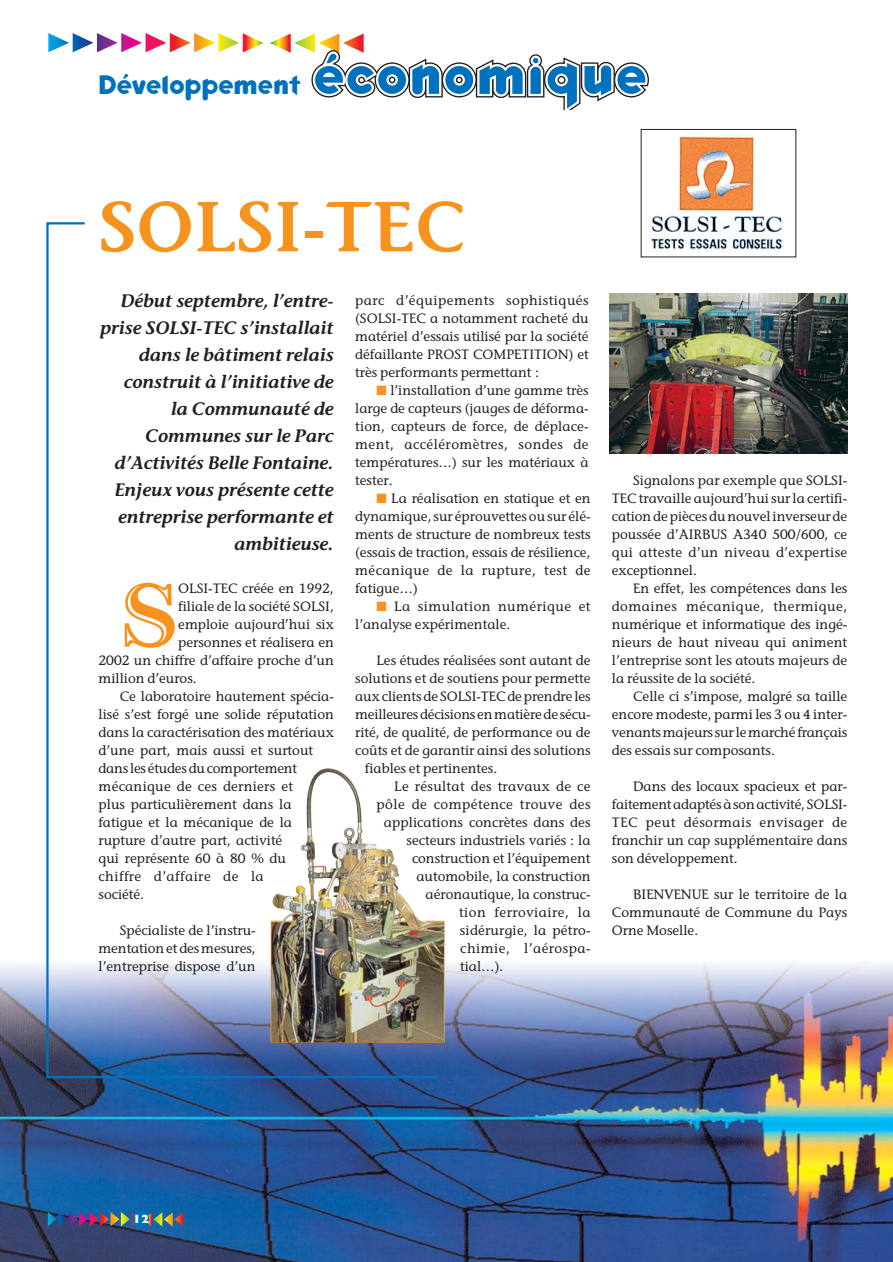
<style>
.page{position:relative;width:893px;height:1262px;background:#fff}
.page>*{position:absolute;margin:0;border:0;box-sizing:border-box;transform-origin:0 0}
.t1{font:700 91.5px "Century Handtooled";color:#f7931d}
.t2{font:600 70.5px "Stone Informal";color:#f7931d}
.t3{font:700 27px "Keedy Sans";color:#0071bc}
.t4{font:italic 600 18px/27px "Stone Informal";color:#231f20;text-align:right}
.t5{font:13.5px/18px "Stone Informal";color:#231f20;text-align:justify}
.t6{font:13.5px/18px "Stone Informal";letter-spacing:.035em;color:#231f20}
.t7{font:13.5px "Stone Informal";letter-spacing:.02em;color:#231f20}
.t8{font:13.5px "Stone Informal";letter-spacing:.025em;color:#231f20}
.t9{font:800 12px "Gill Sans";color:#fff}
.s1{color:#f7931d}
</style>
<div class="page">
<img style="left:0;top:962px;width:892px;height:299px">
<svg style="left:48px;top:33px;width:215px;height:19px"></svg>
<svg style="left:270px;top:33px;width:379px;height:76px"></svg>
<img style="left:649px;top:136px;width:134px;height:115px">
<svg style="left:48px;top:1211px;width:135px;height:15px;background:#5a6079"></svg>
<div style="left:132px;top:1210px;width:17px;height:17px;background:#0071bc;border-radius:50%"></div>
<svg style="left:45px;top:222px;width:396px;height:857px"></svg>
<img style="left:609px;top:293px;width:238px;height:160px">
<img style="left:270px;top:768px;width:175px;height:275px">
<h3 class="t3" style="left:98px;top:75px;width:204px">Développement</h3>
<h2 class="t2" style="left:98px;top:199px;width:368px">SOLSI-TEC</h2>
<p class="t4" style="left:101px;top:289px;width:235px">Début septembre, l’entre&shy;prise SOLSI-TEC s’installait dans le bâtiment relais construit à l’initiative de<br>la Communauté de<br>Communes sur le Parc d’Activités Belle Fontaine.<br>Enjeux vous présente cette entreprise performante et ambitieuse.</p>
<h1 class="t1" style="left:120px;top:583px;width:60px">S</h1>
<p class="t5" style="left:178px;top:580px;width:157px">OLSI-TEC créée en 1992,</p>
<p class="t5" style="left:178px;top:598px;width:157px">filiale de la société SOLSI,</p>
<p class="t5" style="left:178px;top:616px;width:157px">emploie aujourd’hui six</p>
<p class="t5" style="left:178px;top:634px;width:157px">personnes et réalisera en</p>
<p class="t5" style="left:98px;top:652px;width:237px">2002 un chiffre d’affaire proche d’un</p>
<p class="t5" style="left:98px;top:670px;width:100px">million d’euros.</p>
<p class="t5" style="left:120px;top:688px;width:216px">Ce laboratoire hautement spécia-</p>
<p class="t5" style="left:98px;top:706px;width:237px">lisé s’est forgé une solide réputation</p>
<p class="t5" style="left:98px;top:724px;width:237px">dans la caractérisation des matériaux</p>
<p class="t5" style="left:98px;top:742px;width:216px">d’une part, mais aussi et surtout</p>
<p class="t5" style="left:98px;top:760px;width:200px">dans les études du comportement</p>
<p class="t7" style="left:98px;top:781px;width:196px">mécanique de ces derniers et</p>
<p class="t5" style="left:98px;top:796px;width:194px">plus particulièrement dans la</p>
<p class="t5" style="left:98px;top:814px;width:195px">fatigue et la mécanique de la</p>
<p class="t5" style="left:98px;top:832px;width:185px">rupture d’autre part, activité</p>
<p class="t5" style="left:98px;top:850px;width:189px">qui représente 60 à 80 % du</p>
<p class="t6" style="left:98px;top:868px;width:167px">chiffre d’affaire de la</p>
<p class="t5" style="left:98px;top:886px;width:47px">société.</p>
<p class="t5" style="left:98px;top:922px;width:159px;text-indent:21px">Spécialiste de l’instru&shy;mentation et des mesures, l’entreprise dispose d’un</p>
<p class="t5" style="left:355px;top:292px;width:235px">parc d’équipements sophistiqués (SOLSI-TEC a notamment racheté du matériel d’essais utilisé par la société défaillante PROST COMPETITION) et très performants permettant :</p>
<p class="t5" style="left:355px;top:382px;width:235px;text-indent:21px"><span class="s1">■</span> l’installation d’une gamme très large de capteurs (jauges de déforma&shy;tion, capteurs de force, de déplace&shy;ment, accéléromètres, sondes de températures…) sur les matériaux à tester.</p>
<p class="t5" style="left:355px;top:490px;width:237px;text-indent:21px"><span class="s1">■</span> La réalisation en statique et en dynamique, sur éprouvettes ou sur élé&shy;ments de structure de nombreux tests (essais de traction, essais de résilience, mécanique de la rupture, test de fatigue…)</p>
<p class="t6" style="left:355px;top:598px;width:237px;text-indent:21px"><span class="s1">■</span> La simulation numérique et l’analyse expérimentale.</p>
<p class="t5" style="left:376px;top:652px;width:216px">Les études réalisées sont autant de</p>
<p class="t5" style="left:355px;top:670px;width:237px">solutions et de soutiens pour permette</p>
<p class="t5" style="left:355px;top:688px;width:237px">aux clients de SOLSI-TEC de prendre les</p>
<p class="t5" style="left:355px;top:706px;width:237px">meilleures décisions en matière de sécu-</p>
<p class="t5" style="left:355px;top:724px;width:237px">rité, de qualité, de performance ou de</p>
<p class="t5" style="left:355px;top:742px;width:237px">coûts et de garantir ainsi des solutions</p>
<p class="t5" style="left:365px;top:760px;width:134px">fiables et pertinentes.</p>
<p class="t8" style="left:394px;top:781px;width:198px">Le résultat des travaux de ce</p>
<p class="t6" style="left:376px;top:796px;width:215px">pôle de compétence trouve des</p>
<p class="t5" style="left:384px;top:814px;width:208px">applications concrètes dans des</p>
<p class="t5" style="left:406px;top:832px;width:185px">secteurs industriels variés : la</p>
<p class="t5" style="left:412px;top:850px;width:180px">construction et l’équipement</p>
<p class="t5" style="left:416px;top:868px;width:176px">automobile, la construction</p>
<p class="t5" style="left:425px;top:886px;width:166px">aéronautique, la construc-</p>
<p class="t6" style="left:459px;top:904px;width:133px">tion ferroviaire, la</p>
<p class="t5" style="left:460px;top:922px;width:132px">sidérurgie, la pétro-</p>
<p class="t6" style="left:460px;top:940px;width:132px">chimie, l’aérospa-</p>
<p class="t5" style="left:460px;top:958px;width:45px">tial…).</p>
<p class="t5" style="left:612px;top:472px;width:237px;text-indent:21px">Signalons par exemple que SOLSI-TEC travaille aujourd’hui sur la certifi&shy;cation de pièces du nouvel inverseur de poussée d’AIRBUS A340 500/600, ce qui atteste d’un niveau d’expertise exceptionnel.</p>
<p class="t5" style="left:612px;top:580px;width:237px;text-indent:21px">En effet, les compétences dans les domaines mécanique, thermique, numérique et informatique des ingé&shy;nieurs de haut niveau qui animent l’entreprise sont les atouts majeurs de la réussite de la société.</p>
<p class="t5" style="left:612px;top:688px;width:237px;text-indent:21px">Celle ci s’impose, malgré sa taille encore modeste, parmi les 3 ou 4 inter&shy;venants majeurs sur le marché français des essais sur composants.</p>
<p class="t5" style="left:612px;top:778px;width:237px;text-indent:21px">Dans des locaux spacieux et par&shy;faitement adaptés à son activité, SOLSI-TEC peut désormais envisager de franchir un cap supplémentaire dans son développement.</p>
<p class="t5" style="left:612px;top:886px;width:237px;text-indent:21px">BIENVENUE sur le territoire de la Communauté de Commune du Pays Orne Moselle.</p>
<p class="t9" style="left:133px;top:1214px;width:18px">12</p>
</div>
